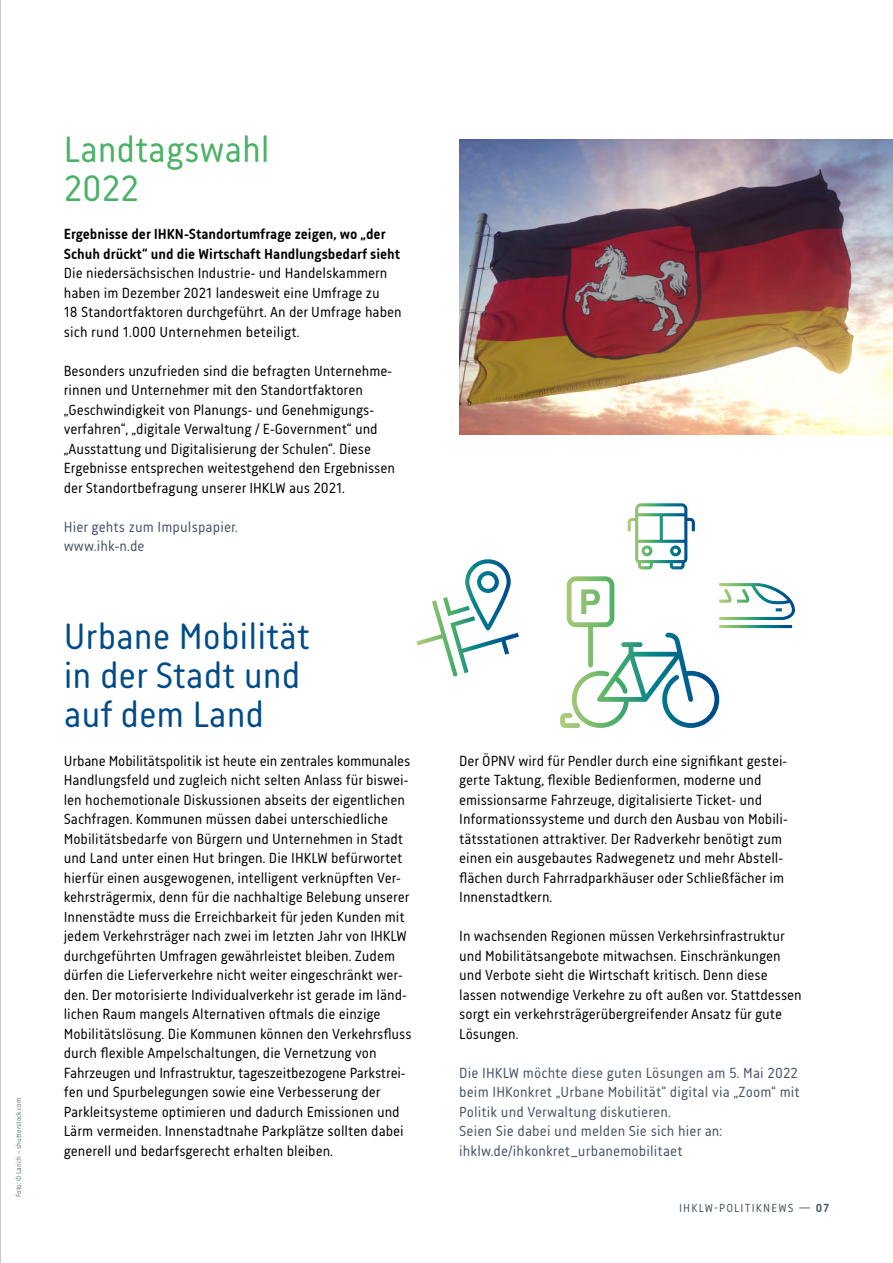
<style>
.page{position:relative;width:893px;height:1263px;background:#fff}
.page>*{position:absolute;margin:0;border:0;box-sizing:border-box;transform-origin:0 0}
.t1{font:37.5px "Korb";color:#004b88}
.t2{font:37.5px "Korb";color:#4bb166}
.t3{font:15px/19.5px "Korb";color:#000}
.t4{font:15px/19.5px "Korb";letter-spacing:.01em;color:#485464}
.t5{font:700 15px/19.5px "Korb";color:#000}
.t6{font:12px "Korb";letter-spacing:.1em;color:#485464}
.t7{font:7.5px "Korb";color:#697484}
.s1{font-weight:700}
</style>
<div class="page">
<svg style="left:628px;top:503px;width:67px;height:66px"></svg>
<svg style="left:416px;top:559px;width:103px;height:118px"></svg>
<svg style="left:560px;top:576px;width:235px;height:152px"></svg>
<img style="left:459px;top:140px;width:434px;height:294px">
<hr style="left:0;top:0;width:1px;height:1263px;background:#485464">
<p class="t7" style="left:14px;top:1197px;width:101px;rotate:-90deg">Foto: © Larich – shutterstock.com</p>
<p class="t2" style="left:64px;top:128px;width:208px">Landtagswahl</p>
<p class="t2" style="left:64px;top:167px;width:76px">2022</p>
<p class="t5" style="left:64px;top:224px;width:338px">Ergebnisse der IHKN-Standortumfrage zeigen, wo „der<br>Schuh drückt“ und die Wirtschaft Handlungsbedarf sieht</p>
<p class="t3" style="left:64px;top:263px;width:325px">Die niedersächsischen Industrie- und Handelskammern haben im Dezember 2021 landesweit eine Umfrage zu</p>
<p class="t3" style="left:64px;top:302px;width:339px">18 Standortfaktoren durchgeführt. An der Umfrage haben sich rund 1.000 Unternehmen beteiligt.</p>
<p class="t3" style="left:64px;top:361px;width:330px">Besonders unzufrieden sind die befragten Unternehme-</p>
<p class="t3" style="left:64px;top:380px;width:312px">rinnen und Unternehmer mit den Standortfaktoren „Geschwindigkeit von Planungs- und Genehmigungs-</p>
<p class="t3" style="left:64px;top:419px;width:333px">verfahren“, „digitale Verwaltung / E-Government“ und „Ausstattung und Digitalisierung der Schulen“. Diese Ergebnisse entsprechen weitestgehend den Ergebnissen der Standortbefragung unserer IHKLW aus 2021.</p>
<p class="t4" style="left:64px;top:517px;width:176px">Hier gehts zum Impulspapier.</p>
<p class="t4" style="left:64px;top:536px;width:82px">www.ihk-n.de</p>
<p class="t1" style="left:64px;top:615px;width:247px">Urbane Mobilität</p>
<p class="t1" style="left:64px;top:654px;width:238px">in der Stadt und</p>
<p class="t1" style="left:64px;top:693px;width:202px">auf dem Land</p>
<p class="t3" style="left:64px;top:751px;width:348px">Urbane Mobilitätspolitik ist heute ein zentrales kommunales<br>Handlungsfeld und zugleich nicht selten Anlass für biswei-</p>
<p class="t3" style="left:64px;top:790px;width:343px">len hochemotionale Diskussionen abseits der eigentlichen Sachfragen. Kommunen müssen dabei unterschiedliche Mobilitätsbedarfe von Bürgern und Unternehmen in Stadt und Land unter einen Hut bringen. Die IHKLW befürwortet hierfür einen ausgewogenen, intelligent verknüpften Ver-</p>
<p class="t3" style="left:64px;top:887px;width:347px">kehrsträgermix, denn für die nachhaltige Belebung unserer Innenstädte muss die Erreichbarkeit für jeden Kunden mit jedem Verkehrsträger nach zwei im letzten Jahr von IHKLW durchgeführten Umfragen gewährleistet bleiben. Zudem dürfen die Lieferverkehre nicht weiter eingeschränkt wer-</p>
<p class="t3" style="left:64px;top:985px;width:345px">den. Der motorisierte Individualverkehr ist gerade im länd-</p>
<p class="t3" style="left:64px;top:1004px;width:349px">lichen Raum mangels Alternativen oftmals die einzige Mobilitätslösung. Die Kommunen können den Verkehrsfluss durch flexible Ampelschaltungen, die Vernetzung von Fahrzeugen und Infrastruktur, tageszeitbezogene Parkstrei-</p>
<p class="t3" style="left:64px;top:1082px;width:341px">fen und Spurbelegungen sowie eine Verbesserung der Parkleitsysteme optimieren und dadurch Emissionen und Lärm vermeiden. Innenstadtnahe Parkplätze sollten dabei generell und bedarfsgerecht erhalten bleiben.</p>
<p class="t3" style="left:459px;top:751px;width:329px">Der ÖPNV wird für Pendler durch eine signifikant gestei-</p>
<p class="t3" style="left:459px;top:770px;width:330px">gerte Taktung, flexible Bedienformen, moderne und emissionsarme Fahrzeuge, digitalisierte Ticket- und<br>Informationssysteme und durch den Ausbau von Mobili-</p>
<p class="t3" style="left:459px;top:829px;width:325px">tätsstationen attraktiver. Der Radverkehr benötigt zum einen ein ausgebautes Radwegenetz und mehr Abstell-</p>
<p class="t3" style="left:459px;top:868px;width:326px">flächen durch Fahrradparkhäuser oder Schließfächer im<br>Innenstadtkern.</p>
<p class="t3" style="left:459px;top:926px;width:327px">In wachsenden Regionen müssen Verkehrsinfrastruktur</p>
<p class="t3" style="left:459px;top:946px;width:323px">und Mobilitätsangebote mitwachsen. Einschränkungen</p>
<p class="t3" style="left:459px;top:965px;width:310px">und Verbote sieht die Wirtschaft kritisch. Denn diese</p>
<p class="t3" style="left:459px;top:985px;width:344px">lassen notwendige Verkehre zu oft außen vor. Stattdessen sorgt ein verkehrsträgerübergreifender Ansatz für gute<br>Lösungen.</p>
<p class="t4" style="left:459px;top:1063px;width:342px">Die IHKLW möchte diese guten Lösungen am 5. Mai 2022 beim IHKonkret „Urbane Mobilität“ digital via „Zoom“ mit<br>Politik und Verwaltung diskutieren.</p>
<p class="t4" style="left:459px;top:1121px;width:265px">Seien Sie dabei und melden Sie sich hier an:</p>
<p class="t4" style="left:459px;top:1141px;width:225px">ihklw.de/ihkonkret_urbanemobilitaet</p>
<p class="t6" style="left:679px;top:1201px;width:152px">IHKLW-POLITIKNEWS — <span class="s1">07</span></p>
</div>
